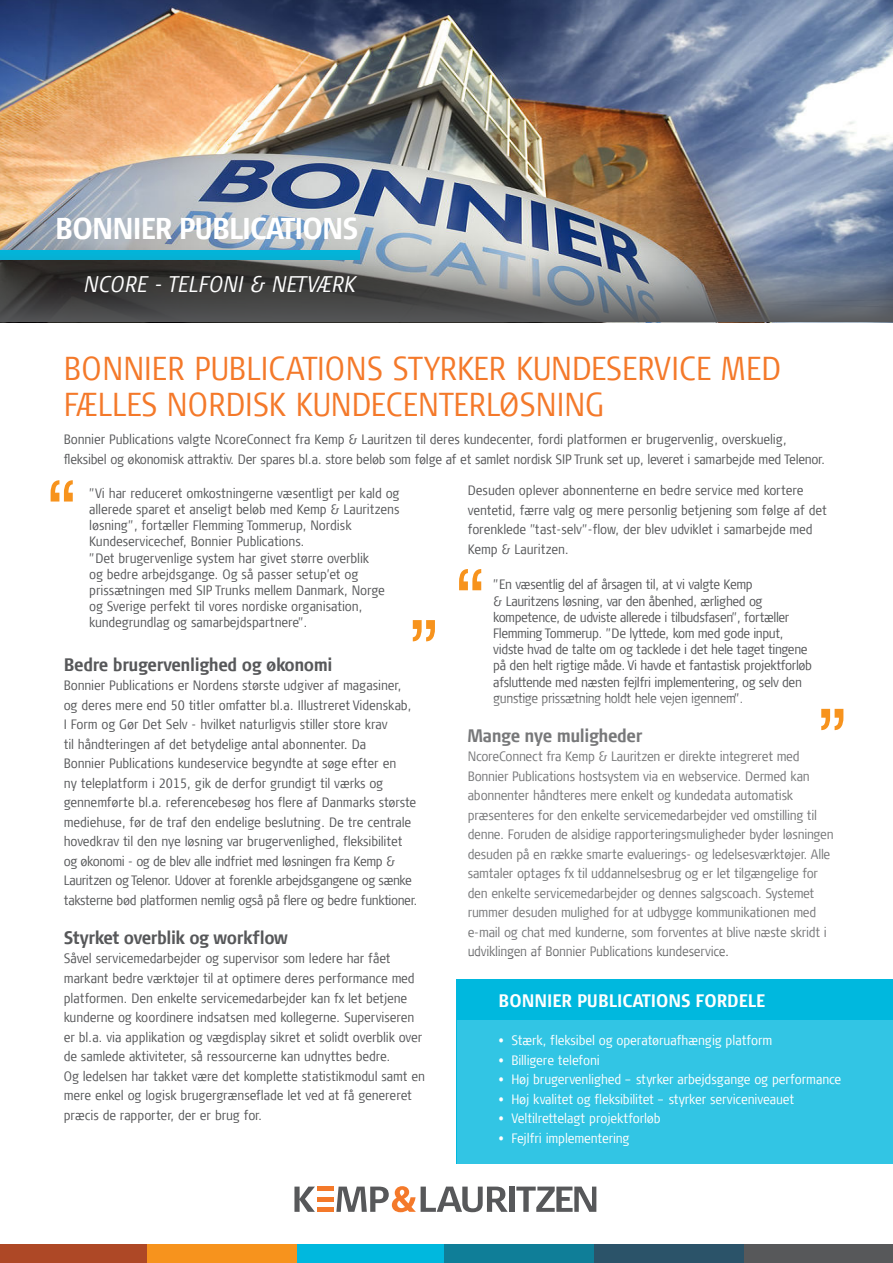
<style>
.page{position:relative;width:893px;height:1263px;background:#fff}
.page>*{position:absolute;margin:0;border:0;box-sizing:border-box;transform-origin:0 0}
.t1{font:88.35px "Microsoft Sans Serif";color:#f7931d}
.underrubrik{font:300 condensed 33px/36px "Signa Offc";color:#f4792a}
.brød_txt{font:700 condensed 30px "Signa Offc";letter-spacing:-.03em;color:#fff}
.brød_txt-2{font:italic 300 condensed 22.5px "Signa Offc";color:#fff}
.brød_txt-3{font:700 condensed 18px "Signa Offc";letter-spacing:-.02em;color:#57585a}
.brød_bold{font:700 condensed 18px "Signa Offc";color:#fff}
.brød_txt-4{font:300 condensed 13.5px/19.5px "Signa Offc";letter-spacing:-.015em;color:#57585a}
.underrubrik-2{font:300 condensed 13.5px/19.5px "Signa Offc";letter-spacing:-.015em;color:#57585a}
.t2{font:300 condensed 13.5px "Signa Offc";letter-spacing:-.01em;color:#fff}
</style>
<div class="page">
<img style="left:0;top:0;width:893px;height:232px">
<div style="left:457px;top:979px;width:436px;height:184px;background:#00b8de"></div>
<img style="left:0;top:232px;width:893px;height:90px">
<svg style="left:294px;top:1186px;width:21px;height:26px"></svg>
<div style="left:509px;top:1186px;width:6px;height:26px;background:#57585a"></div>
<svg style="left:516px;top:1186px;width:80px;height:26px"></svg>
<hr style="left:317px;top:1208px;width:17px;height:4px;background:#f4792a">
<div style="left:317px;top:1186px;width:17px;height:5px;background:#f4792a"></div>
<hr style="left:317px;top:1197px;width:17px;height:4px;background:#f4792a">
<svg style="left:336px;top:1186px;width:172px;height:26px"></svg>
<div style="left:0;top:1244px;width:150px;height:19px;background:#ae4826"></div>
<div style="left:147px;top:1244px;width:150px;height:19px;background:#f7931d"></div>
<div style="left:297px;top:1244px;width:150px;height:19px;background:#00b8de"></div>
<div style="left:444px;top:1244px;width:151px;height:19px;background:#0f7e98"></div>
<div style="left:595px;top:1244px;width:150px;height:19px;background:#2b5369"></div>
<div style="left:745px;top:1244px;width:148px;height:19px;background:#57585a"></div>
<div style="left:457px;top:1020px;width:436px;height:154px;background:#32c5e4"></div>
<p class="brød_txt" style="left:55px;top:211px;width:304px">BONNIER PUBLICATIONS</p>
<p class="brød_txt-2" style="left:83px;top:272px;width:274px">NCORE - TELFONI &amp; NETVÆRK</p>
<p class="underrubrik" style="left:64px;top:352px;width:719px">BONNIER PUBLICATIONS STYRKER KUNDESERVICE MED<br>FÆLLES NORDISK KUNDECENTERLØSNING</p>
<p class="underrubrik-2" style="left:64px;top:430px;width:763px">Bonnier Publications valgte NcoreConnect fra Kemp &amp; Lauritzen til deres kundecenter, fordi platformen er brugervenlig, overskuelig, fleksibel og økonomisk attraktiv. Der spares bl.a. store beløb som følge af et samlet nordisk SIP Trunk set up, leveret i samarbejde med Telenor.</p>
<p class="brød_txt-4" style="left:468px;top:481px;width:360px">Desuden oplever abonnenterne en bedre service med kortere ventetid, færre valg og mere personlig betjening som følge af det forenklede ”tast-selv”-flow, der blev udviklet i samarbejde med Kemp &amp; Lauritzen.</p>
<p class="brød_txt-4" style="left:493px;top:577px;width:320px;line-height:16.2px">”En væsentlig del af årsagen til, at vi valgte Kemp<br>&amp; Lauritzens løsning, var den åbenhed, ærlighed og kompetence, de udviste allerede i tilbudsfasen”, fortæller Flemming Tommerup. ”De lyttede, kom med gode input, vidste hvad de talte om og tacklede i det hele taget tingene på den helt rigtige måde. Vi havde et fantastisk projektforløb afsluttende med næsten fejlfri implementering, og selv den gunstige prissætning holdt hele vejen igennem”.</p>
<p class="brød_txt-3" style="left:468px;top:725px;width:176px">Mange nye muligheder</p>
<p class="brød_txt-4" style="left:468px;top:747px;width:367px">NcoreConnect fra Kemp &amp; Lauritzen er direkte integreret med Bonnier Publications hostsystem via en webservice. Dermed kan abonnenter håndteres mere enkelt og kundedata automatisk præsenteres for den enkelte servicemedarbejder ved omstilling til denne. Foruden de alsidige rapporteringsmuligheder byder løsningen desuden på en række smarte evaluerings- og ledelsesværktøjer. Alle samtaler optages fx til uddannelsesbrug og er let tilgængelige for den enkelte servicemedarbejder og dennes salgscoach. Systemet rummer desuden mulighed for at udbygge kommunikationen med e-mail og chat med kunderne, som forventes at blive næste skridt i udviklingen af Bonnier Publications kundeservice.</p>
<p class="t1" style="left:76px;top:527px;width:31px;rotate:-180deg">”</p>
<p class="brød_txt-4" style="left:89px;top:485px;width:312px;line-height:16.2px">”Vi har reduceret omkostningerne væsentligt per kald og allerede sparet et anseligt beløb med Kemp &amp; Lauritzens løsning”, fortæller Flemming Tommerup, Nordisk Kundeservicechef, Bonnier Publications.<br>”Det brugervenlige system har givet større overblik<br>og bedre arbejdsgange. Og så passer setup’et og prissætningen med SIP Trunks mellem Danmark, Norge og Sverige perfekt til vores nordiske organisation, kundegrundlag og samarbejdspartnere”.</p>
<p class="brød_txt-3" style="left:64px;top:654px;width:270px">Bedre brugervenlighed og økonomi</p>
<p class="brød_txt-4" style="left:64px;top:676px;width:355px">Bonnier Publications er Nordens største udgiver af magasiner, og deres mere end 50 titler omfatter bl.a. Illustreret Videnskab, I Form og Gør Det Selv - hvilket naturligvis stiller store krav<br>til håndteringen af det betydelige antal abonnenter. Da<br>Bonnier Publications kundeservice begyndte at søge efter en<br>ny teleplatform i 2015, gik de derfor grundigt til værks og gennemførte bl.a. referencebesøg hos flere af Danmarks største mediehuse, før de traf den endelige beslutning. De tre centrale hovedkrav til den nye løsning var brugervenlighed, fleksibilitet og økonomi - og de blev alle indfriet med løsningen fra Kemp &amp; Lauritzen og Telenor. Udover at forenkle arbejdsgangene og sænke taksterne bød platformen nemlig også på flere og bedre funktioner.</p>
<p class="brød_txt-3" style="left:64px;top:927px;width:225px">Styrket overblik og workflow</p>
<p class="brød_txt-4" style="left:64px;top:949px;width:360px">Såvel servicemedarbejder og supervisor som ledere har fået markant bedre værktøjer til at optimere deres performance med platformen. Den enkelte servicemedarbejder kan fx let betjene kunderne og koordinere indsatsen med kollegerne. Superviseren er bl.a. via applikation og vægdisplay sikret et solidt overblik over de samlede aktiviteter, så ressourcerne kan udnyttes bedre.</p>
<p class="brød_txt-4" style="left:64px;top:1066px;width:363px">Og ledelsen har takket være det komplette statistikmodul samt en mere enkel og logisk brugergrænseflade let ved at få genereret præcis de rapporter, der er brug for.</p>
<p class="t1" style="left:485px;top:616px;width:31px;rotate:-180deg">”</p>
<p class="t1" style="left:409px;top:595px;width:31px">”</p>
<p class="t1" style="left:818px;top:683px;width:31px">”</p>
<p class="brød_bold" style="left:499px;top:990px;width:268px">BONNIER PUBLICATIONS FORDELE</p>
<p class="t2" style="left:499px;top:1033px;width:275px">• Stærk, fleksibel og operatøruafhængig platform</p>
<p class="t2" style="left:499px;top:1053px;width:103px">• Billigere telefoni</p>
<p class="t2" style="left:499px;top:1072px;width:344px">• Høj brugervenlighed – styrker arbejdsgange og performance</p>
<p class="t2" style="left:499px;top:1092px;width:297px">• Høj kvalitet og fleksibilitet – styrker serviceniveauet</p>
<p class="t2" style="left:499px;top:1111px;width:164px">• Veltilrettelagt projektforløb</p>
<p class="t2" style="left:499px;top:1131px;width:132px">• Fejlfri implementering</p>
</div>
